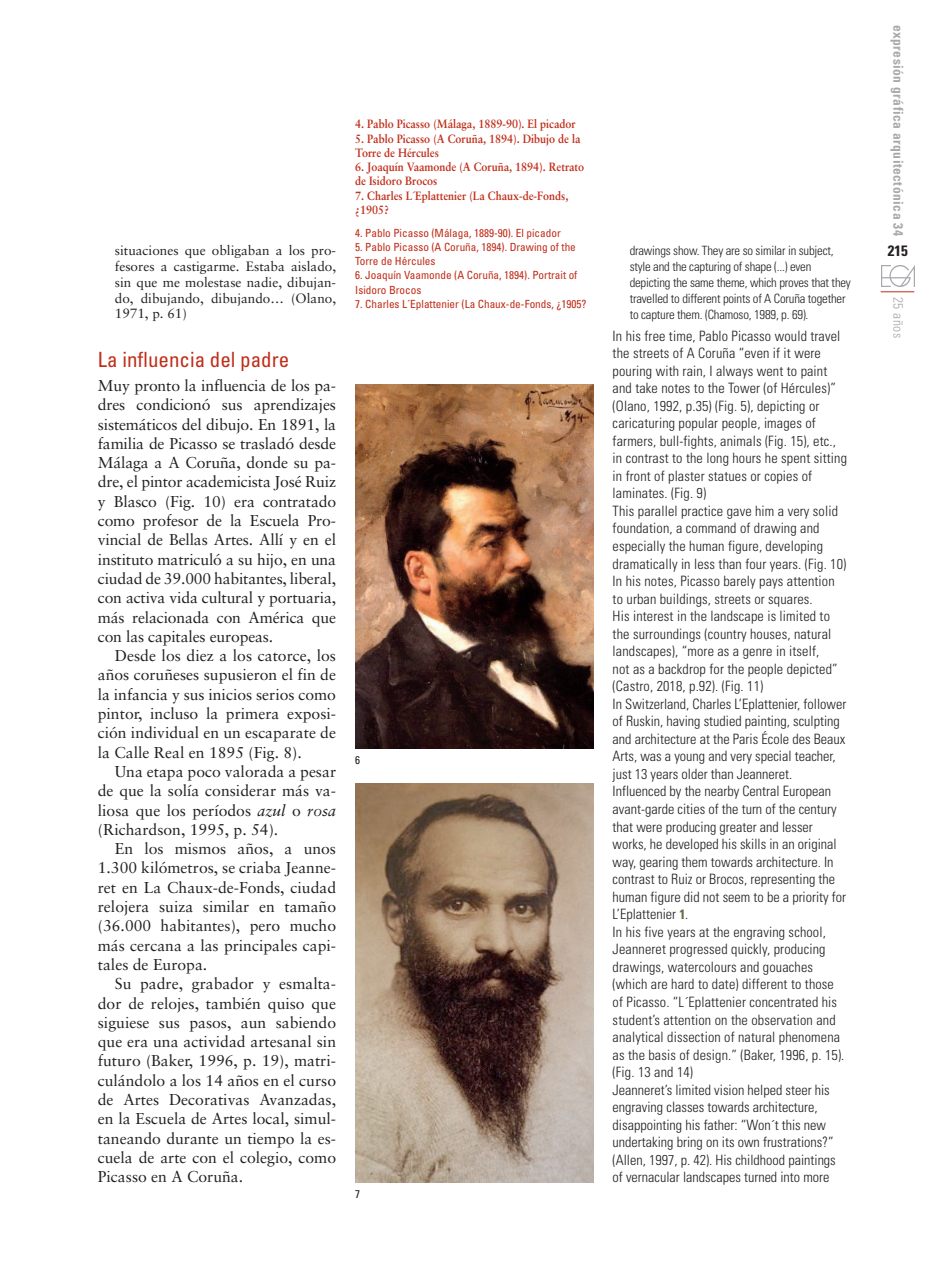
<style>
.page{position:relative;width:936px;height:1276px;background:#fff}
.page>*{position:absolute;margin:0;border:0;box-sizing:border-box;transform-origin:0 0}
.TITULAR_1_CAST{font:condensed 21px "Univers";color:#c02d19}
.t1{font:15.75px/19.4px "Sabon";color:#231f20;text-align:justify}
.t2{font:700 condensed 15px "Univers";color:#231f20}
.t3{font:300 condensed 14.25px/17.5px "Univers";letter-spacing:.01em;color:#231f20}
.t4{font:13.5px/15.9px "Sabon";color:#231f20;text-align:justify}
.t5{font:700 condensed 13.5px "Univers";letter-spacing:.035em;color:#a8a9ad}
.t6{font:300 condensed 13.5px "Univers";letter-spacing:.035em;color:#a8a9ad}
.t7{font:300 condensed 12.75px/16px "Univers";letter-spacing:-.015em;color:#231f20}
.t8{font:700 12px/14.2px "Sabon";color:#c02d19;scale:.9 1}
.t9{font:condensed 11.25px/14.2px "Univers";color:#c02d19}
.PIES_DE_FOTO_INGLES{font:condensed 11.25px "Univers";color:#231f20}
.s1{font-style:italic}
.s2{font-weight:700;font-size:13.5px;color:#6d6a4a}
</style>
<div class="page">
<img style="left:881px;top:265px;width:33px;height:21px">
<hr style="left:880px;top:291px;width:34px;height:1px;background:#c02d19">
<img style="left:355px;top:384px;width:238px;height:364px">
<img style="left:355px;top:784px;width:238px;height:398px">
<p class="t4" style="left:115px;top:242px;width:223px">situaciones que obligaban a los pro&shy;fesores a castigarme. Estaba aislado, sin que me molestase nadie, dibujan&shy;do, dibujando, dibujando… (Olano, 1971, p. 61)</p>
<p class="TITULAR_1_CAST" style="left:98px;top:347px;width:193px">La influencia del padre</p>
<p class="t1" style="left:98px;top:376px;width:240px">Muy pronto la influencia de los pa&shy;dres condicionó sus aprendizajes sistemáticos del dibujo. En 1891, la familia de Picasso se trasladó desde Málaga a A Coruña, donde su pa&shy;dre, el pintor academicista José Ruiz y Blasco (Fig. 10) era contratado como profesor de la Escuela Pro&shy;vincial de Bellas Artes. Allí y en el instituto matriculó a su hijo, en una ciudad de 39.000 habitantes, liberal, con activa vida cultural y portuaria, más relacionada con América que con las capitales europeas.</p>
<p class="t1" style="left:98px;top:646px;width:240px;text-indent:17px">Desde los diez a los catorce, los años coruñeses supusieron el fin de la infancia y sus inicios serios como pintor, incluso la primera exposi&shy;ción individual en un escaparate de la Calle Real en 1895 (Fig. 8).</p>
<p class="t1" style="left:98px;top:761px;width:240px;text-indent:17px">Una etapa poco valorada a pesar de que la solía considerar más va&shy;liosa que los períodos <span class="s1">azul</span> o <span class="s1">rosa </span>(Richardson, 1995, p. 54).</p>
<p class="t1" style="left:98px;top:839px;width:240px;text-indent:17px">En los mismos años, a unos 1.300 kilómetros, se criaba Jeanne&shy;ret en La Chaux-de-Fonds, ciudad relojera suiza similar en tamaño (36.000 habitantes), pero mucho más cercana a las principales capi&shy;tales de Europa.</p>
<p class="t1" style="left:98px;top:974px;width:240px;text-indent:17px">Su padre, grabador y esmalta&shy;dor de relojes, también quiso que siguiese sus pasos, aun sabiendo que era una actividad artesanal sin futuro (Baker, 1996, p. 19), matri&shy;culándolo a los 14 años en el curso de Artes Decorativas Avanzadas, en la Escuela de Artes local, simul&shy;taneando durante un tiempo la es&shy;cuela de arte con el colegio, como Picasso en A Coruña.</p>
<p class="t8" style="left:355px;top:117px;width:246px">4. Pablo Picasso (Málaga, 1889-90). El picador</p>
<p class="t8" style="left:355px;top:131px;width:252px">5. Pablo Picasso (A Coruña, 1894). Dibujo de la<br>Torre de Hércules</p>
<p class="t8" style="left:355px;top:160px;width:256px">6. Joaquín Vaamonde (A Coruña, 1894). Retrato de Isidoro Brocos</p>
<p class="t8" style="left:355px;top:188px;width:238px">7. Charles L´Eplattenier (La Chaux-de-Fonds, ¿1905?</p>
<p class="t9" style="left:355px;top:225px;width:207px">4. Pablo Picasso (Málaga, 1889-90). El picador</p>
<p class="t9" style="left:355px;top:240px;width:222px">5. Pablo Picasso (A Coruña, 1894). Drawing of the<br>Torre de Hércules</p>
<p class="t9" style="left:355px;top:268px;width:224px">6. Joaquín Vaamonde (A Coruña, 1894). Portrait of<br>Isidoro Brocos</p>
<p class="t9" style="left:355px;top:297px;width:233px">7. Charles L´Eplattenier (La Chaux-de-Fonds, ¿1905?</p>
<p class="PIES_DE_FOTO_INGLES" style="left:355px;top:753px;width:6px">6</p>
<p class="PIES_DE_FOTO_INGLES" style="left:355px;top:1187px;width:6px">7</p>
<p class="t7" style="left:629px;top:242px;width:223px">drawings show. They are so similar in subject, style and the capturing of shape (...) even depicting the same theme, which proves that they travelled to different points of A Coruña together to capture them. (Chamoso, 1989, p. 69).</p>
<p class="t3" style="left:612px;top:327px;width:236px">In his free time, Pablo Picasso would travel the streets of A Coruña “even if it were pouring with rain, I always went to paint and take notes to the Tower (of Hércules)” (Olano, 1992, p.35) (Fig. 5), depicting or caricaturing popular people, images of farmers, bull-fights, animals (Fig. 15), etc., in contrast to the long hours he spent sitting in front of plaster statues or copies of laminates. (Fig. 9)</p>
<p class="t3" style="left:612px;top:502px;width:235px">This parallel practice gave him a very solid foundation, a command of drawing and especially the human figure, developing dramatically in less than four years. (Fig. 10)</p>
<p class="t3" style="left:612px;top:572px;width:226px">In his notes, Picasso barely pays attention to urban buildings, streets or squares.<br>His interest in the landscape is limited to the surroundings (country houses, natural landscapes), “more as a genre in itself, not as a backdrop for the people depicted” (Castro, 2018, p.92). (Fig. 11)</p>
<p class="t3" style="left:612px;top:695px;width:235px">In Switzerland, Charles L’Eplattenier, follower of Ruskin, having studied painting, sculpting and architecture at the Paris École des Beaux Arts, was a young and very special teacher, just 13 years older than Jeanneret.</p>
<p class="t3" style="left:612px;top:782px;width:235px">Influenced by the nearby Central European avant-garde cities of the turn of the century that were producing greater and lesser works, he developed his skills in an original way, gearing them towards architecture. In contrast to Ruiz or Brocos, representing the human figure did not seem to be a priority for L’Eplattenier <span class="s2">1</span>.</p>
<p class="t3" style="left:612px;top:923px;width:233px">In his five years at the engraving school, Jeanneret progressed quickly, producing drawings, watercolours and gouaches (which are hard to date) different to those of Picasso. “L´Eplattenier concentrated his student’s attention on the observation and analytical dissection of natural phenomena as the basis of design.” (Baker, 1996, p. 15). (Fig. 13 and 14)</p>
<p class="t3" style="left:612px;top:1081px;width:225px">Jeanneret’s limited vision helped steer his engraving classes towards architecture, disappointing his father: “Won´t this new undertaking bring on its own frustrations?” (Allen, 1997, p. 42). His childhood paintings of vernacular landscapes turned into more</p>
<p class="t5" style="left:906px;top:25px;width:213px;rotate:90deg">expresión gráfica arquitectónica 34</p>
<p class="t2" style="left:887px;top:242px;width:21px">215</p>
<p class="t6" style="left:906px;top:297px;width:43px;rotate:90deg">25 años</p>
</div>
